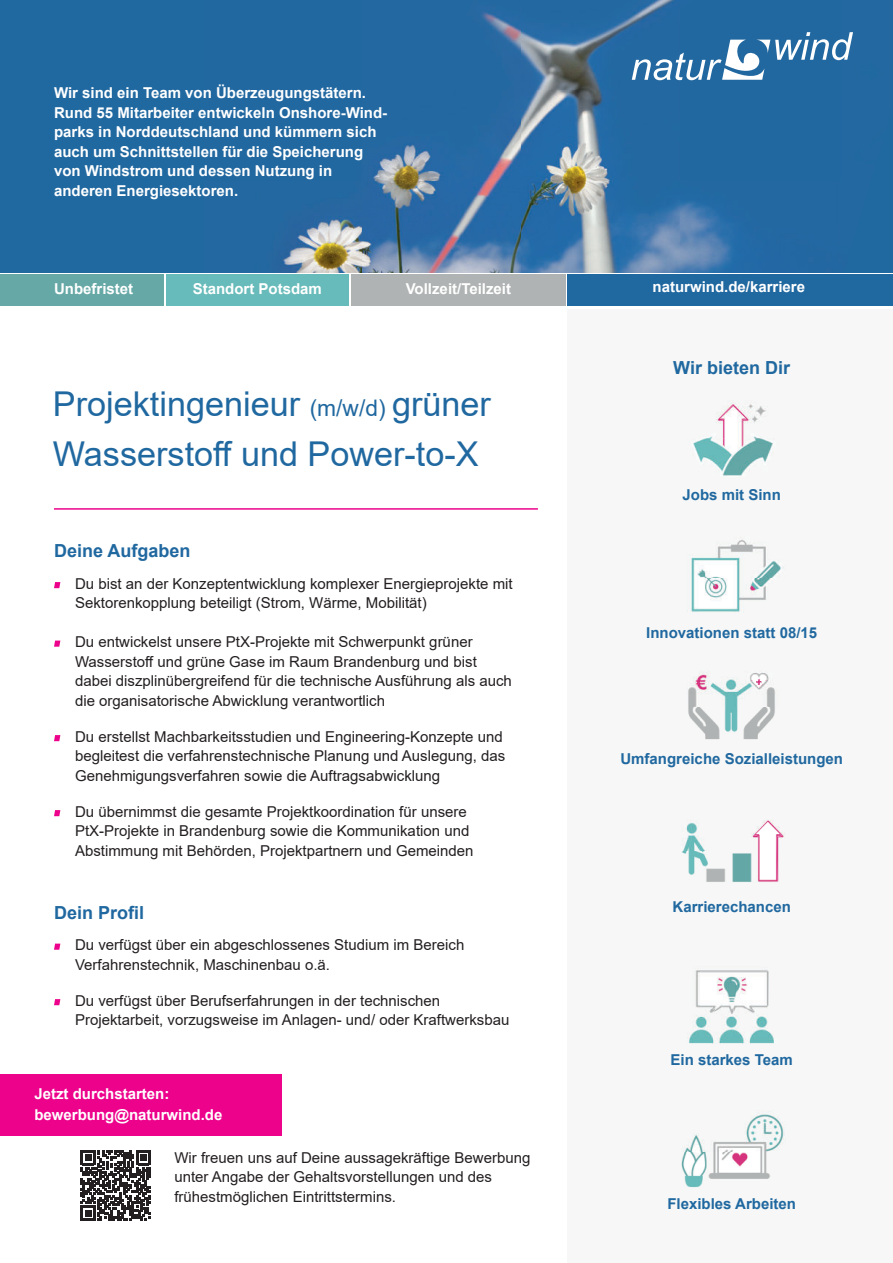
<style>
.page{position:relative;width:893px;height:1263px;background:#fff}
.page>*{position:absolute;margin:0;border:0;box-sizing:border-box;transform-origin:0 0}
.t1{font:34.2px/50.2px "Arial";color:#2068a0}
.t2{font:700 18px "Arial";color:#2068a0}
.t3{font:15px/19.5px "Arial";color:#231f20}
.t4{font:700 15px/19.5px "Arial";color:#fff}
.t5{font:700 15px "Arial";color:#2068a0}
.s1{font-size:22.8px}
</style>
<div class="page">
<div style="left:568px;top:309px;width:325px;height:954px;background:#f6f7f6"></div>
<div style="left:0;top:274px;width:164px;height:32px;background:#65a8a6"></div>
<div style="left:166px;top:274px;width:183px;height:32px;background:#67bbba"></div>
<div style="left:351px;top:274px;width:163px;height:32px;background:#b0b3b3"></div>
<div style="left:404px;top:274px;width:162px;height:32px;background:#b0b3b3"></div>
<div style="left:568px;top:274px;width:325px;height:32px;background:#2068a0"></div>
<div style="left:0;top:0;width:893px;height:272px;background:#2068a0"></div>
<img style="left:278px;top:0;width:460px;height:272px">
<hr style="left:54px;top:508px;width:484px;height:2px;background:#ed028c">
<svg style="left:81px;top:1150px;width:70px;height:70px"></svg>
<img style="left:682px;top:820px;width:103px;height:62px">
<img style="left:754px;top:822px;width:28px;height:59px">
<img style="left:691px;top:540px;width:90px;height:72px">
<div style="left:0;top:1074px;width:282px;height:62px;background:#ed028c"></div>
<img style="left:693px;top:402px;width:80px;height:74px">
<img style="left:720px;top:405px;width:27px;height:50px">
<img style="left:688px;top:672px;width:87px;height:68px">
<img style="left:751px;top:674px;width:17px;height:14px">
<img style="left:688px;top:970px;width:86px;height:74px">
<img style="left:700px;top:971px;width:69px;height:41px">
<img style="left:681px;top:1114px;width:104px;height:73px">
<svg style="left:632px;top:32px;width:221px;height:48px"></svg>
<svg style="left:54px;top:582px;width:6px;height:6px"></svg>
<svg style="left:54px;top:640px;width:6px;height:7px"></svg>
<svg style="left:54px;top:735px;width:6px;height:6px"></svg>
<svg style="left:54px;top:810px;width:6px;height:6px"></svg>
<svg style="left:54px;top:943px;width:6px;height:7px"></svg>
<svg style="left:54px;top:999px;width:6px;height:6px"></svg>
<p class="t4" style="left:54px;top:84px;width:335px">Wir sind ein Team von Überzeugungstätern.<br>Rund 55 Mitarbeiter entwickeln Onshore-Wind&shy;parks in Norddeutschland und kümmern sich auch um Schnittstellen für die Speicherung von Windstrom und dessen Nutzung in anderen Energiesektoren.</p>
<p class="t4" style="left:54px;top:280px;width:81px">Unbefristet</p>
<p class="t4" style="left:193px;top:280px;width:131px">Standort Potsdam</p>
<p class="t4" style="left:406px;top:280px;width:107px">Vollzeit/Teilzeit</p>
<p class="t4" style="left:653px;top:279px;width:154px">naturwind.de/karriere</p>
<p class="t2" style="left:673px;top:361px;width:118px">Wir bieten Dir</p>
<h1 class="t1" style="left:53px;top:382px;width:439px">Projektingenieur <span class="s1">(m/w/d)</span> grüner<br>Wasserstoff und Power-to-X</h1>
<p class="t2" style="left:54px;top:544px;width:138px">Deine Aufgaben</p>
<p class="t3" style="left:75px;top:575px;width:439px">Du bist an der Konzeptentwicklung komplexer Energieprojekte mit<br>Sektorenkopplung beteiligt (Strom, Wärme, Mobilität)</p>
<p class="t3" style="left:75px;top:632px;width:438px">Du entwickelst unsere PtX-Projekte mit Schwerpunkt grüner Wasserstoff und grüne Gase im Raum Brandenburg und bist dabei diszplinübergreifend für die technische Ausführung als auch die organisatorische Abwicklung verantwortlich</p>
<p class="t3" style="left:75px;top:727px;width:432px">Du erstellst Machbarkeitsstudien und Engineering-Konzepte und begleitest die verfahrenstechnische Planung und Auslegung, das<br>Genehmigungsverfahren sowie die Auftragsabwicklung</p>
<p class="t3" style="left:75px;top:803px;width:400px">Du übernimmst die gesamte Projektkoordination für unsere<br>PtX-Projekte in Brandenburg sowie die Kommunikation und<br>Abstimmung mit Behörden, Projektpartnern und Gemeinden</p>
<p class="t2" style="left:54px;top:900px;width:92px">Dein Profil</p>
<p class="t3" style="left:75px;top:937px;width:391px">Du verfügst über ein abgeschlossenes Studium im Bereich<br>Verfahrenstechnik, Maschinenbau o.ä.</p>
<p class="t3" style="left:75px;top:992px;width:436px">Du verfügst über Berufserfahrungen in der technischen<br>Projektarbeit, vorzugsweise im Anlagen- und/ oder Kraftwerksbau</p>
<p class="t4" style="left:34px;top:1085px;width:189px;line-height:21px">Jetzt durchstarten: bewerbung@naturwind.de</p>
<p class="t3" style="left:174px;top:1149px;width:357px">Wir freuen uns auf Deine aussagekräftige Bewerbung unter Angabe der Gehaltsvorstellungen und des frühestmöglichen Eintrittstermins.</p>
<p class="t5" style="left:683px;top:489px;width:100px">Jobs mit Sinn</p>
<p class="t5" style="left:646px;top:627px;width:172px">Innovationen statt 08/15</p>
<p class="t5" style="left:620px;top:753px;width:224px">Umfangreiche Sozialleistungen</p>
<p class="t5" style="left:673px;top:901px;width:120px">Karrierechancen</p>
<p class="t5" style="left:671px;top:1054px;width:124px">Ein starkes Team</p>
<p class="t5" style="left:667px;top:1198px;width:130px">Flexibles Arbeiten</p>
</div>
